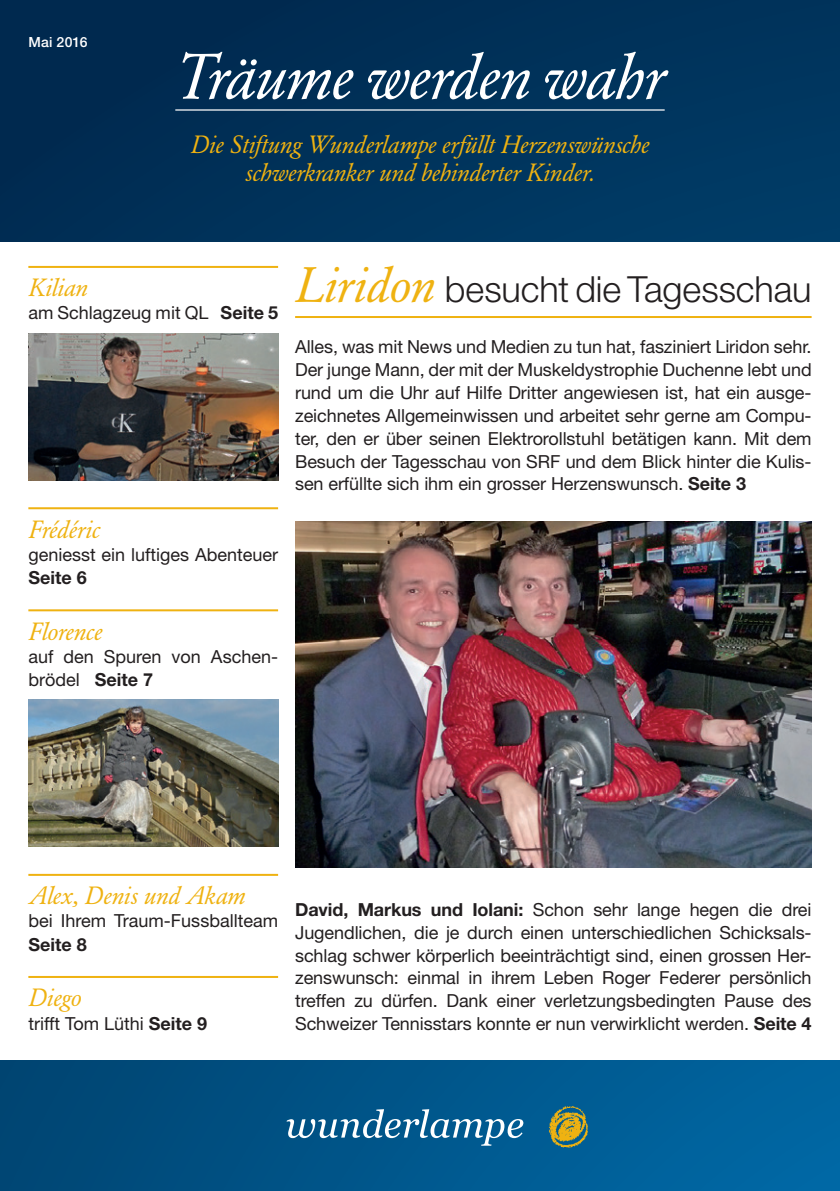
<style>
.page{position:relative;width:840px;height:1191px;background:#fff}
.page>*{position:absolute;margin:0;border:0;box-sizing:border-box;transform-origin:0 0}
.t1{font:62px "GA12 Italic Oldfigures";color:#fff}
.t2{font:300 36px "Helvetica Neue";letter-spacing:-.005em;color:#231f20}
.t3{font:italic 24px/28.8px "GA12";letter-spacing:.005em;color:#efb211;text-align:center}
.t4{font:18px/22.8px "Helvetica Neue";color:#231f20;text-align:justify}
.t5{font:700 18px "Helvetica Neue";color:#231f20}
.t6{font:500 14px "Helvetica Neue";letter-spacing:.02em;color:#fff}
.s1{font-weight:700}
.s2{font-family:"GA12 Italic Oldfigures";font-weight:400;font-size:48px;color:#efb211}
</style>
<div class="page">
<div style="left:0;top:0;width:839px;height:241px;background:#003159"></div>
<hr style="left:175px;top:109px;width:489px;height:2px;background:#fff">
<div style="left:0;top:1060px;width:839px;height:131px;background:linear-gradient(to right,#004572,#0067a4)"></div>
<svg style="left:286px;top:1109px;width:237px;height:36px;background:#3377a2"></svg>
<img style="left:548px;top:1105px;width:40px;height:42px">
<hr style="left:28px;top:266px;width:250px;height:2px;background:#efb211">
<hr style="left:28px;top:507px;width:250px;height:2px;background:#efb211">
<hr style="left:28px;top:609px;width:250px;height:2px;background:#efb211">
<hr style="left:28px;top:874px;width:250px;height:2px;background:#efb211">
<hr style="left:28px;top:976px;width:250px;height:2px;background:#efb211">
<hr style="left:295px;top:316px;width:516px;height:2px;background:#efb211">
<img style="left:295px;top:522px;width:516px;height:345px">
<img style="left:28px;top:699px;width:250px;height:147px">
<img style="left:28px;top:333px;width:250px;height:147px">
<p class="t6" style="left:28px;top:34px;width:61px">Mai 2016</p>
<h1 class="t1" style="left:175px;top:40px;width:490px">Träume werden wahr</h1>
<h3 class="t3" style="left:190px;top:130px;width:460px">Die Stiftung Wunderlampe erfüllt Herzenswünsche schwerkranker und behinderter Kinder.</h3>
<h3 class="t3" style="left:28px;top:273px;width:61px">Kilian</h3>
<p class="t4" style="left:28px;top:301px;width:251px">am Schlagzeug mit QL <span class="s1">Seite 5</span></p>
<h3 class="t3" style="left:28px;top:515px;width:73px">Frédéric</h3>
<p class="t4" style="left:28px;top:543px;width:251px">geniesst ein luftiges Abenteuer</p>
<p class="t5" style="left:28px;top:566px;width:60px">Seite 6</p>
<h3 class="t3" style="left:28px;top:617px;width:75px">Florence</h3>
<p class="t4" style="left:28px;top:644px;width:251px">auf den Spuren von Aschen&shy;brödel <span class="s1">Seite 7</span></p>
<h2 class="t2" style="left:295px;top:267px;width:517px"><span class="s2">Liridon</span> besucht die Tagesschau</h2>
<p class="t4" style="left:295px;top:335px;width:517px">Alles, was mit News und Medien zu tun hat, fasziniert Liridon sehr.<br>Der junge Mann, der mit der Muskeldystrophie Duchenne lebt und rund um die Uhr auf Hilfe Dritter angewiesen ist, hat ein ausge&shy;zeichnetes Allgemeinwissen und arbeitet sehr gerne am Compu&shy;ter, den er über seinen Elektrorollstuhl betätigen kann. Mit dem Besuch der Tagesschau von SRF und dem Blick hinter die Kulis&shy;sen erfüllte sich ihm ein grosser Herzenswunsch. <span class="s1">Seite 3</span></p>
<h3 class="t3" style="left:28px;top:881px;width:218px">Alex, Denis und Akam</h3>
<p class="t4" style="left:28px;top:909px;width:251px">bei Ihrem Traum-Fussballteam</p>
<p class="t5" style="left:28px;top:933px;width:60px">Seite 8</p>
<h3 class="t3" style="left:28px;top:983px;width:54px">Diego</h3>
<p class="t4" style="left:28px;top:1011px;width:180px">trifft Tom Lüthi <span class="s1">Seite 9</span></p>
<p class="t4" style="left:295px;top:898px;width:517px"><span class="s1">David, Markus und Iolani:</span> Schon sehr lange hegen die drei Jugendlichen, die je durch einen unterschiedlichen Schicksals&shy;schlag schwer körperlich beeinträchtigt sind, einen grossen Her&shy;zenswunsch: einmal in ihrem Leben Roger Federer persönlich treffen zu dürfen. Dank einer verletzungsbedingten Pause des Schweizer Tennisstars konnte er nun verwirklicht werden. <span class="s1">Seite 4</span></p>
</div>
